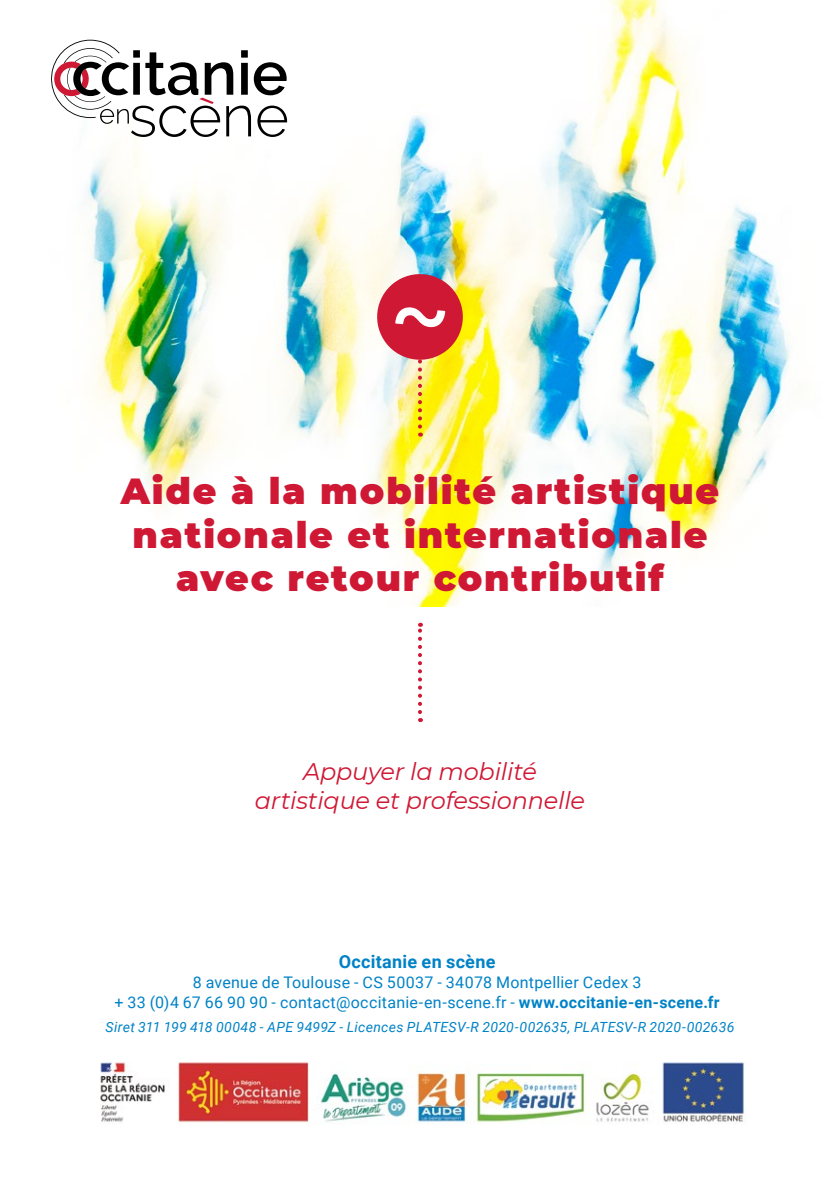
<style>
.page{position:relative;width:840px;height:1191px;background:#fff}
.page>*{position:absolute;margin:0;border:0;box-sizing:border-box;transform-origin:0 0}
.t1{font:900 36.2px/43.4px "Montserrat";letter-spacing:.05em;color:#cf1834;text-align:center}
.t2{font:italic 24px/28.8px "Montserrat";letter-spacing:-.01em;color:#cf1834;text-align:center}
.t3{font:700 18px "Roboto";letter-spacing:.015em;color:#0082c7}
.t4{font:16px/20px "Roboto";letter-spacing:.02em;color:#0082c7;text-align:center}
.t5{font:italic 14px "Roboto";letter-spacing:.02em;color:#0082c7}
.s1{font-weight:700}
</style>
<div class="page">
<img style="left:86px;top:0;width:703px;height:606px">
<svg style="left:51px;top:40px;width:236px;height:97px"></svg>
<svg style="left:418px;top:623px;width:4px;height:89px"></svg>
<svg style="left:371px;top:269px;width:97px;height:157px"></svg>
<img style="left:100px;top:1062px;width:645px;height:62px">
<h1 class="t1" style="left:121px;top:467px;width:599px">Aide à la mobilité artistique nationale et internationale avec retour contributif</h1>
<h2 class="t2" style="left:255px;top:756px;width:331px">Appuyer la mobilité artistique et professionnelle</h2>
<p class="t3" style="left:339px;top:949px;width:158px">Occitanie en scène</p>
<p class="t4" style="left:114px;top:972px;width:606px">8 avenue de Toulouse - CS 50037 - 34078 Montpellier Cedex 3<br>+ 33 (0)4 67 66 90 90 - contact@occitanie-en-scene.fr - <span class="s1">www.occitanie-en-scene.fr</span></p>
<p class="t5" style="left:105px;top:1017px;width:630px">Siret 311 199 418 00048 - APE 9499Z - Licences PLATESV-R 2020-002635, PLATESV-R 2020-002636</p>
</div>
